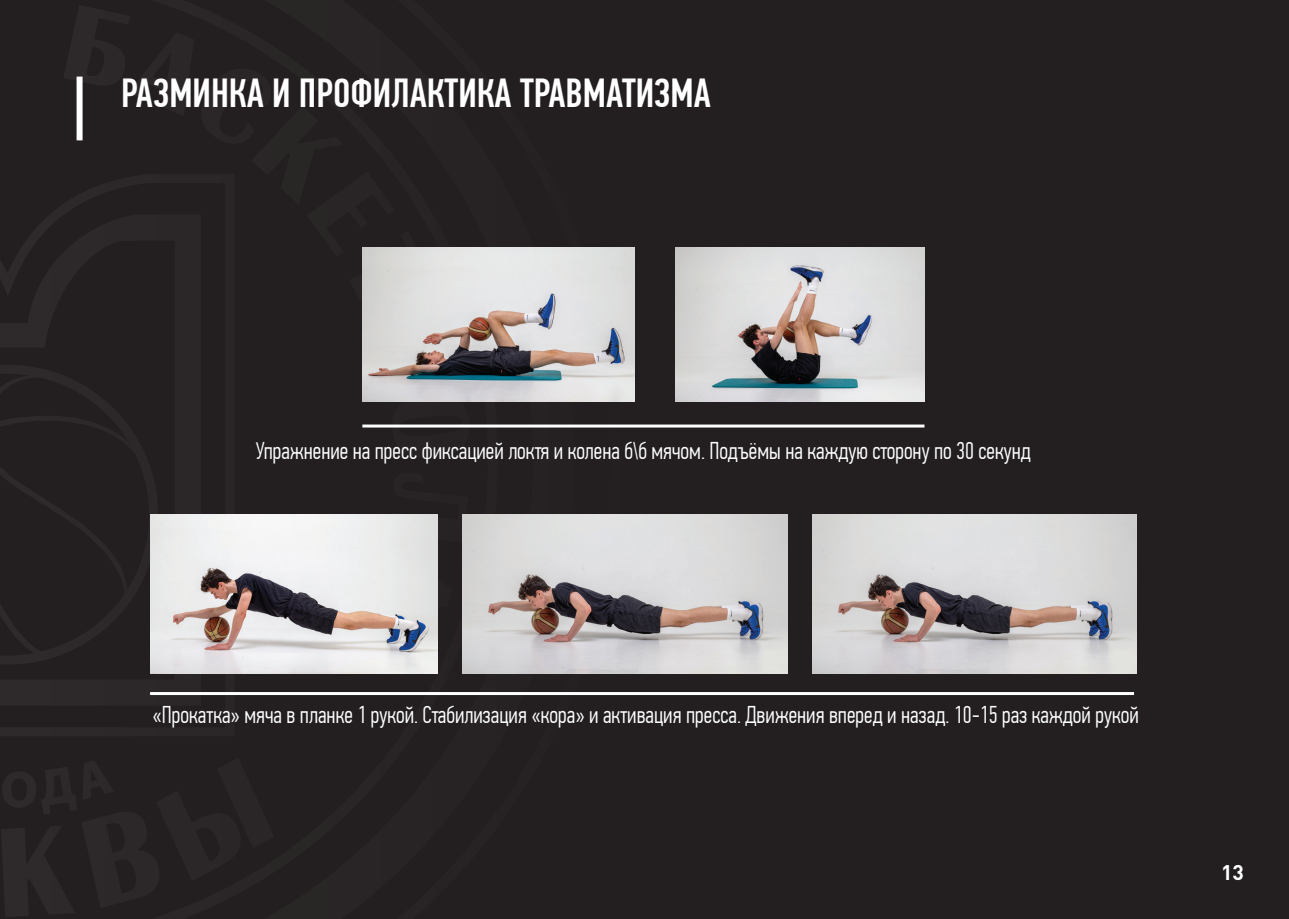
<style>
.page{position:relative;width:1289px;height:919px;background:#fff}
.page>*{position:absolute;margin:0;border:0;box-sizing:border-box;transform-origin:0 0}
.t1{font:500 40.5px "PF Din Text Comp Pro";color:#fff}
.t2{font:300 24.3px "PF Din Text Comp Pro";color:#fff}
.t3{font:700 21px "DIN Pro";color:#fff}
</style>
<div class="page">
<div style="left:13px;top:0;width:1275px;height:918px;background:#231f20"></div>
<svg style="left:0;top:0;width:620px;height:918px"></svg>
<div style="left:77px;top:77px;width:6px;height:63px;background:#fff"></div>
<img style="left:362px;top:247px;width:272px;height:155px">
<img style="left:676px;top:247px;width:248px;height:155px">
<img style="left:150px;top:514px;width:287px;height:159px">
<img style="left:463px;top:514px;width:324px;height:159px">
<img style="left:812px;top:514px;width:324px;height:159px">
<hr style="left:362px;top:424px;width:562px;height:3px;background:#fff">
<hr style="left:150px;top:692px;width:983px;height:3px;background:#fff">
<h1 class="t1" style="left:121px;top:70px;width:591px">Разминка и профилактика травматизма</h1>
<p class="t2" style="left:256px;top:436px;width:776px">Упражнение на пресс фиксацией локтя и колена б\б мячом. Подъёмы на каждую сторону по 30 секунд</p>
<p class="t2" style="left:152px;top:700px;width:987px">«Прокатка» мяча в планке 1 рукой. Стабилизация «кора» и активация пресса. Движения вперед и назад. 10-15 раз каждой рукой</p>
<p class="t3" style="left:1221px;top:855px;width:24px">13</p>
</div>
